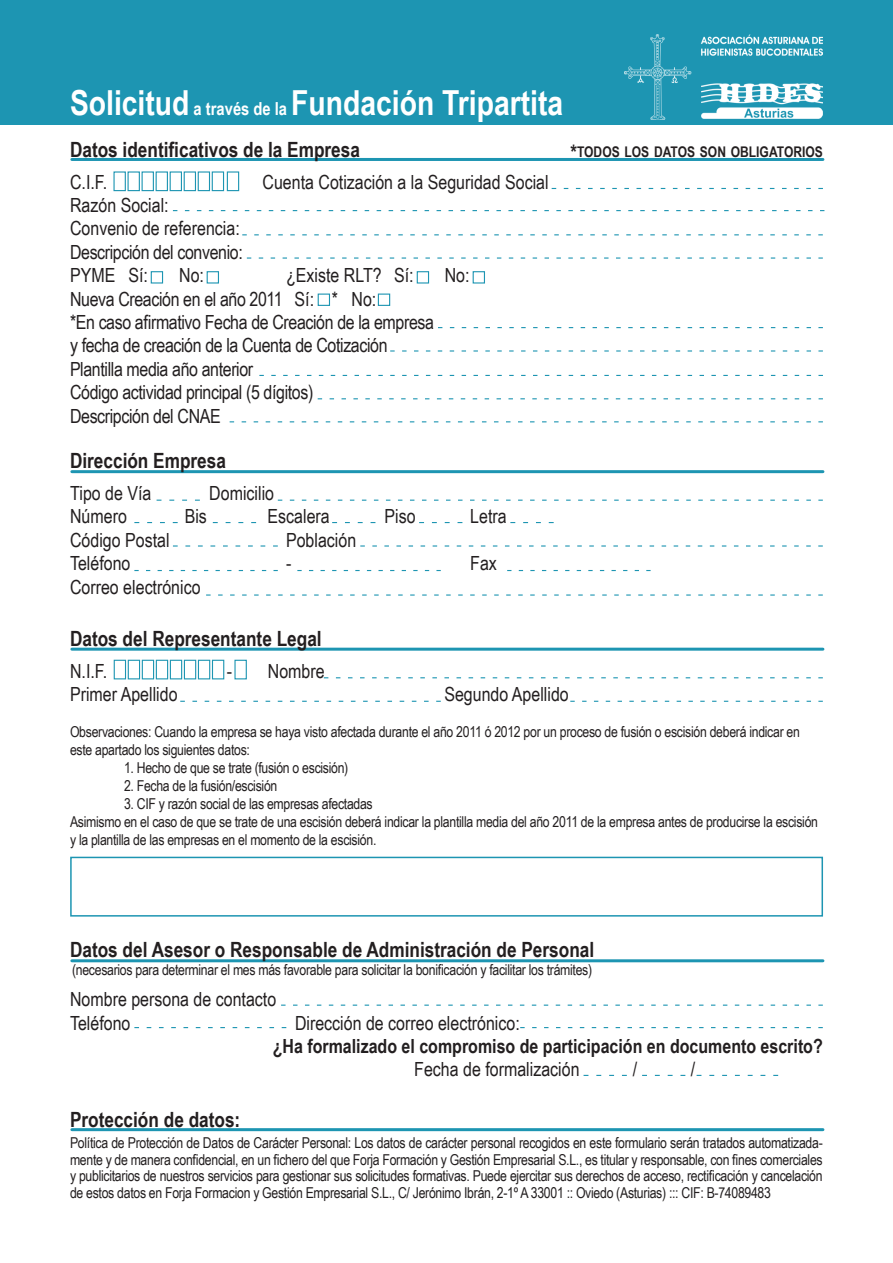
<style>
.page{position:relative;width:893px;height:1263px;background:#fff}
.page>*{position:absolute;margin:0;border:0;box-sizing:border-box;transform-origin:0 0}
.t1{font:700 34.5px "Arial Narrow";color:#fff}
.t2{font:700 21px "Arial Narrow";color:#231f20}
.t3{font:19.5px/23.4px "Arial Narrow";color:#231f20}
.t4{font:19.5px/23.4px "Arial Narrow";letter-spacing:-.02em;color:#231f20}
.t5{font:700 19.5px "Arial Narrow";color:#231f20}
.t6{font:15px/18px "Arial Narrow";letter-spacing:-.02em;color:#231f20}
.t7{font:700 14.7px "Arial Narrow";color:#231f20}
.s1{font-size:18px}
.s2{font-size:21px}
</style>
<div class="page">
<div style="left:0;top:0;width:893px;height:124px;background:#1d95b2"></div>
<hr style="left:72px;top:158px;width:751px;height:3px;background:#1d95b2">
<svg style="left:247px;top:257px;width:576px;height:2px"></svg>
<svg style="left:242px;top:234px;width:581px;height:1px"></svg>
<svg style="left:552px;top:188px;width:271px;height:1px"></svg>
<svg style="left:438px;top:327px;width:385px;height:1px"></svg>
<svg style="left:390px;top:350px;width:433px;height:2px"></svg>
<svg style="left:278px;top:500px;width:545px;height:1px"></svg>
<svg style="left:324px;top:677px;width:499px;height:1px"></svg>
<svg style="left:157px;top:500px;width:43px;height:1px"></svg>
<svg style="left:134px;top:522px;width:44px;height:1px"></svg>
<svg style="left:213px;top:522px;width:43px;height:1px"></svg>
<svg style="left:180px;top:701px;width:261px;height:1px"></svg>
<svg style="left:570px;top:701px;width:253px;height:1px"></svg>
<svg style="left:520px;top:1027px;width:303px;height:1px"></svg>
<svg style="left:134px;top:1027px;width:152px;height:1px"></svg>
<svg style="left:281px;top:1004px;width:542px;height:2px"></svg>
<svg style="left:332px;top:522px;width:43px;height:1px"></svg>
<svg style="left:419px;top:522px;width:43px;height:1px"></svg>
<svg style="left:510px;top:522px;width:44px;height:1px"></svg>
<svg style="left:259px;top:375px;width:564px;height:1px"></svg>
<svg style="left:318px;top:398px;width:505px;height:1px"></svg>
<svg style="left:230px;top:421px;width:593px;height:1px"></svg>
<svg style="left:584px;top:1075px;width:43px;height:1px"></svg>
<svg style="left:642px;top:1075px;width:43px;height:1px"></svg>
<svg style="left:697px;top:1075px;width:81px;height:1px"></svg>
<svg style="left:360px;top:545px;width:463px;height:2px"></svg>
<svg style="left:173px;top:545px;width:105px;height:2px"></svg>
<svg style="left:134px;top:570px;width:144px;height:1px"></svg>
<svg style="left:297px;top:570px;width:144px;height:1px"></svg>
<svg style="left:507px;top:570px;width:144px;height:1px"></svg>
<svg style="left:206px;top:594px;width:617px;height:2px"></svg>
<svg style="left:173px;top:210px;width:651px;height:1px"></svg>
<div style="left:151px;top:271px;width:12px;height:13px;border:1px solid #1d95b2"></div>
<div style="left:417px;top:271px;width:12px;height:13px;border:1px solid #1d95b2"></div>
<div style="left:318px;top:294px;width:12px;height:12px;border:1px solid #1d95b2"></div>
<div style="left:207px;top:271px;width:12px;height:13px;border:1px solid #1d95b2"></div>
<div style="left:473px;top:271px;width:12px;height:13px;border:1px solid #1d95b2"></div>
<div style="left:378px;top:294px;width:12px;height:12px;border:1px solid #1d95b2"></div>
<hr style="left:72px;top:470px;width:751px;height:3px;background:#1d95b2">
<hr style="left:72px;top:959px;width:751px;height:3px;background:#1d95b2">
<hr style="left:72px;top:648px;width:751px;height:3px;background:#1d95b2">
<hr style="left:72px;top:1128px;width:751px;height:3px;background:#1d95b2">
<img style="left:625px;top:34px;width:198px;height:85px">
<div style="left:113px;top:171px;width:13px;height:20px;border:1px solid #1d95b2"></div>
<div style="left:170px;top:171px;width:12px;height:20px;border:1px solid #1d95b2"></div>
<div style="left:128px;top:171px;width:12px;height:20px;border:1px solid #1d95b2"></div>
<div style="left:184px;top:171px;width:12px;height:20px;border:1px solid #1d95b2"></div>
<div style="left:142px;top:171px;width:12px;height:20px;border:1px solid #1d95b2"></div>
<div style="left:198px;top:171px;width:12px;height:20px;border:1px solid #1d95b2"></div>
<div style="left:227px;top:171px;width:12px;height:20px;border:1px solid #1d95b2"></div>
<div style="left:156px;top:171px;width:12px;height:20px;border:1px solid #1d95b2"></div>
<div style="left:212px;top:171px;width:12px;height:20px;border:1px solid #1d95b2"></div>
<div style="left:114px;top:660px;width:12px;height:19px;border:1px solid #1d95b2"></div>
<div style="left:170px;top:660px;width:12px;height:19px;border:1px solid #1d95b2"></div>
<div style="left:128px;top:660px;width:12px;height:19px;border:1px solid #1d95b2"></div>
<div style="left:184px;top:660px;width:12px;height:19px;border:1px solid #1d95b2"></div>
<div style="left:142px;top:660px;width:12px;height:19px;border:1px solid #1d95b2"></div>
<div style="left:198px;top:660px;width:12px;height:19px;border:1px solid #1d95b2"></div>
<div style="left:234px;top:660px;width:13px;height:19px;border:1px solid #1d95b2"></div>
<div style="left:156px;top:660px;width:12px;height:19px;border:1px solid #1d95b2"></div>
<div style="left:212px;top:660px;width:12px;height:19px;border:1px solid #1d95b2"></div>
<div style="left:70px;top:857px;width:753px;height:59px;border:2px solid #1d95b2"></div>
<h1 class="t1" style="left:70px;top:77px;width:495px">Solicitud <span class="s1">a través de la</span> Fundación Tripartita</h1>
<h2 class="t2" style="left:70px;top:133px;width:291px">Datos identificativos de la Empresa</h2>
<p class="t7" style="left:570px;top:140px;width:254px"><span class="s2">*</span>TODOS LOS DATOS SON OBLIGATORIOS</p>
<h3 class="t3" style="left:70px;top:169px;width:39px">C.I.F.</h3>
<h3 class="t3" style="left:262px;top:169px;width:288px">Cuenta Cotización a la Seguridad Social</h3>
<h3 class="t3" style="left:70px;top:193px;width:174px">Razón Social:<br>Convenio de referencia:<br>Descripción del convenio:<br>PYME Sí:</h3>
<h3 class="t3" style="left:179px;top:263px;width:26px">No:</h3>
<h3 class="t3" style="left:286px;top:263px;width:129px">¿Existe RLT? Sí:</h3>
<h3 class="t3" style="left:445px;top:263px;width:26px">No:</h3>
<h3 class="t4" style="left:70px;top:286px;width:365px">Nueva Creación en el año 2011 Sí: * No:<br>*En caso afirmativo Fecha de Creación de la empresa y fecha de creación de la Cuenta de Cotización Plantilla media año anterior<br>Código actividad principal (5 dígitos)<br>Descripción del CNAE</h3>
<h2 class="t2" style="left:70px;top:445px;width:158px">Dirección Empresa</h2>
<h3 class="t3" style="left:70px;top:481px;width:83px">Tipo de Vía</h3>
<h3 class="t3" style="left:209px;top:481px;width:66px">Domicilio</h3>
<h3 class="t3" style="left:70px;top:504px;width:58px">Número</h3>
<h3 class="t3" style="left:185px;top:504px;width:24px">Bis</h3>
<h3 class="t3" style="left:268px;top:504px;width:64px">Escalera</h3>
<h3 class="t3" style="left:384px;top:504px;width:33px">Piso</h3>
<h3 class="t3" style="left:470px;top:504px;width:38px">Letra</h3>
<h3 class="t3" style="left:70px;top:527px;width:101px">Código Postal</h3>
<h3 class="t3" style="left:286px;top:527px;width:72px">Población</h3>
<h3 class="t3" style="left:70px;top:551px;width:62px">Teléfono</h3>
<h3 class="t3" style="left:286px;top:551px;width:7px">-</h3>
<h3 class="t3" style="left:470px;top:551px;width:28px">Fax</h3>
<h3 class="t3" style="left:70px;top:574px;width:132px">Correo electrónico</h3>
<h2 class="t2" style="left:70px;top:622px;width:253px">Datos del Representante Legal</h2>
<h3 class="t3" style="left:70px;top:658px;width:39px">N.I.F.</h3>
<h3 class="t3" style="left:227px;top:658px;width:99px">- Nombre</h3>
<h3 class="t3" style="left:70px;top:682px;width:109px">Primer Apellido</h3>
<h3 class="t3" style="left:444px;top:682px;width:126px">Segundo Apellido</h3>
<p class="t6" style="left:70px;top:722px;width:731px">Observaciones: Cuando la empresa se haya visto afectada durante el año 2011 ó 2012 por un proceso de fusión o escisión deberá indicar en este apartado los siguientes datos:</p>
<p class="t6" style="left:124px;top:758px;width:226px">1. Hecho de que se trate (fusión o escisión)</p>
<p class="t6" style="left:124px;top:776px;width:155px">2. Fecha de la fusión/escisión</p>
<p class="t6" style="left:70px;top:794px;width:749px;text-indent:54px">3. CIF y razón social de las empresas afectadas<br>Asimismo en el caso de que se trate de una escisión deberá indicar la plantilla media del año 2011 de la empresa antes de producirse la escisión y la plantilla de las empresas en el momento de la escisión.</p>
<h2 class="t2" style="left:70px;top:934px;width:526px">Datos del Asesor o Responsable de Administración de Personal</h2>
<h3 class="t3" style="left:70px;top:987px;width:208px">Nombre persona de contacto<br>Teléfono</h3>
<p class="t6" style="left:72px;top:960px;width:522px">(necesarios para determinar el mes más favorable para solicitar la bonificación y facilitar los trámites)</p>
<h3 class="t3" style="left:295px;top:1010px;width:226px">Dirección de correo electrónico:</h3>
<h3 class="t5" style="left:273px;top:1031px;width:552px">¿Ha formalizado el compromiso de participación en documento escrito?</h3>
<h3 class="t3" style="left:414px;top:1057px;width:167px">Fecha de formalización</h3>
<h3 class="t3" style="left:633px;top:1057px;width:6px">/</h3>
<h3 class="t3" style="left:691px;top:1057px;width:6px">/</h3>
<h2 class="t2" style="left:70px;top:1104px;width:172px">Protección de datos:</h2>
<p class="t6" style="left:70px;top:1134px;width:754px;line-height:16.5px;text-align:justify">Política de Protección de Datos de Carácter Personal: Los datos de carácter personal recogidos en este formulario serán tratados automatizada&shy;mente y de manera confidencial, en un fichero del que Forja Formación y Gestión Empresarial S.L., es titular y responsable, con fines comerciales y publicitarios de nuestros servicios para gestionar sus solicitudes formativas. Puede ejercitar sus derechos de acceso, rectificación y cancelación de estos datos en Forja Formacion y Gestión Empresarial S.L., C/ Jerónimo Ibrán, 2-1º A 33001 :: Oviedo (Asturias) ::: CIF: B-74089483</p>
</div>
